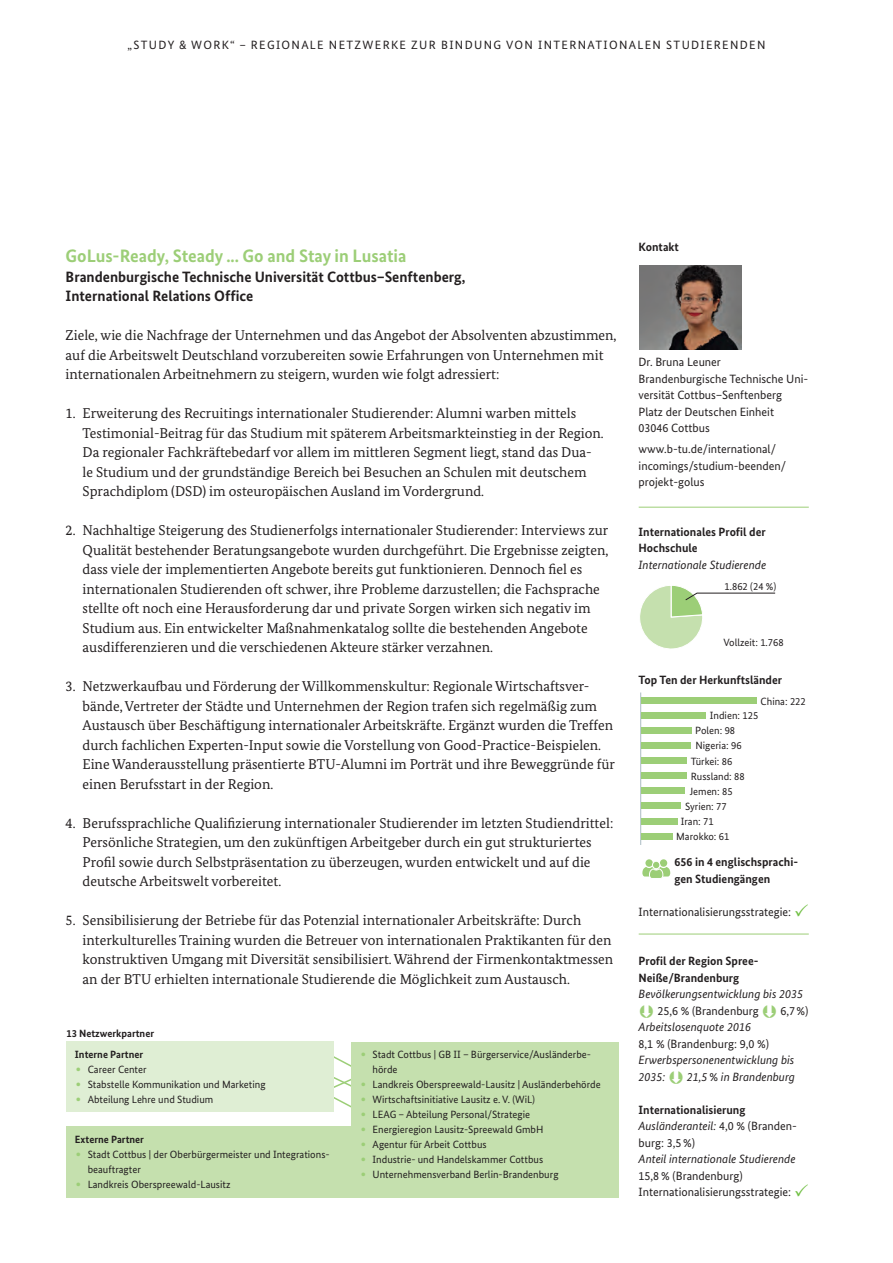
<style>
.page{position:relative;width:893px;height:1263px;background:#fff}
.page>*{position:absolute;margin:0;border:0;box-sizing:border-box;transform-origin:0 0}
.t1{font:31.5px "Bundes Sans";color:#9cce77}
.t2{font:700 18px "Bundes Sans";color:#9cce77}
.t3{font:700 15px/19.5px "Bundes Sans";color:#231f20}
.t4{font:14.25px/19.5px "Bundes Serif";color:#231f20}
.t5{font:12px/16.5px "Bundes Sans";color:#231f20}
.t6{font:12px/16.5px "Bundes Sans";letter-spacing:.105em;color:#231f20}
.t7{font:italic 12px/16.5px "Bundes Sans";color:#231f20}
.t8{font:700 12px/16.5px "Bundes Sans";color:#231f20}
.t9{font:10.5px/15px "Bundes Sans";color:#231f20}
.t10{font:700 10.5px "Bundes Sans";color:#231f20}
.s1{font-style:normal}
.s2{font-weight:700}
.s3{font-style:italic}
</style>
<div class="page">
<img style="left:640px;top:266px;width:102px;height:83px">
<svg style="left:640px;top:586px;width:135px;height:63px"></svg>
<div style="left:645px;top:859px;width:8px;height:8px;background:#9cce77;border-radius:50%"></div>
<div style="left:660px;top:859px;width:7px;height:8px;background:#9cce77;border-radius:50%"></div>
<div style="left:652px;top:861px;width:8px;height:8px;background:#9cce77;border-radius:50%"></div>
<div style="left:652px;top:861px;width:8px;height:8px;border:1px solid #fff;border-radius:50%"></div>
<svg style="left:642px;top:867px;width:28px;height:11px"></svg>
<svg style="left:334px;top:1056px;width:17px;height:52px"></svg>
<div style="left:351px;top:1042px;width:268px;height:156px;background:#c5e0ae"></div>
<div style="left:66px;top:1042px;width:268px;height:70px;background:#dfeed4"></div>
<div style="left:66px;top:1126px;width:285px;height:72px;background:#c5e0ae"></div>
<hr style="left:640px;top:692px;width:1px;height:153px;background:#abbbc3">
<div style="left:641px;top:697px;width:115px;height:7px;background:#9cce77"></div>
<div style="left:641px;top:712px;width:65px;height:7px;background:#9cce77"></div>
<div style="left:641px;top:727px;width:50px;height:7px;background:#9cce77"></div>
<div style="left:641px;top:743px;width:49px;height:6px;background:#9cce77"></div>
<div style="left:641px;top:758px;width:46px;height:6px;background:#9cce77"></div>
<div style="left:641px;top:773px;width:45px;height:6px;background:#9cce77"></div>
<div style="left:641px;top:788px;width:44px;height:6px;background:#9cce77"></div>
<div style="left:641px;top:803px;width:39px;height:6px;background:#9cce77"></div>
<div style="left:641px;top:818px;width:36px;height:6px;background:#9cce77"></div>
<div style="left:641px;top:833px;width:31px;height:6px;background:#9cce77"></div>
<hr style="left:639px;top:507px;width:170px;height:1px;background:#9cce77">
<hr style="left:639px;top:934px;width:170px;height:1px;background:#9cce77">
<p class="t6" style="left:128px;top:36px;width:639px">„Study &amp; Work“ – Regionale N etzwerke zur Bindung von internationalen Studierenden</p>
<p class="t2" style="left:66px;top:245px;width:342px">GoLus-Ready, Steady ... Go and Stay in Lusatia</p>
<p class="t3" style="left:66px;top:267px;width:401px">Brandenburgische Technische Universität Cottbus–Senftenberg,<br>International Relations Office</p>
<p class="t4" style="left:66px;top:326px;width:552px">Ziele, wie die Nachfrage der Unternehmen und das Angebot der Absolventen abzustimmen, auf die Arbeitswelt Deutschland vorzubereiten sowie Erfahrungen von Unternehmen mit internationalen Arbeitnehmern zu steigern, wurden wie folgt adressiert:</p>
<p class="t4" style="left:83px;top:404px;width:523px;text-indent:-17px">1. Erweiterung des Recruitings internationaler Studierender: Alumni warben mittels Testimonial-Beitrag für das Studium mit späterem Arbeitsmarkteinstieg in der Region.<br>Da regionaler Fachkräftebedarf vor allem im mittleren Segment liegt, stand das Dua&shy;le Studium und der grundständige Bereich bei Besuchen an Schulen mit deutschem Sprachdiplom (DSD) im osteuropäischen Ausland im Vordergrund.</p>
<p class="t4" style="left:83px;top:520px;width:527px;text-indent:-17px">2. Nachhaltige Steigerung des Studienerfolgs internationaler Studierender: Interviews zur Qualität bestehender Beratungsangebote wurden durchgeführt. Die Ergebnisse zeigten, dass viele der implementierten Angebote bereits gut funktionieren. Dennoch fiel es internationalen Studierenden oft schwer, ihre Probleme darzustellen; die Fachsprache stellte oft noch eine Herausforderung dar und private Sorgen wirken sich negativ im Studium aus. Ein entwickelter Maßnahmenkatalog sollte die bestehenden Angebote ausdifferenzieren und die verschiedenen Akteure stärker verzahnen.</p>
<p class="t4" style="left:83px;top:676px;width:534px;text-indent:-17px">3. Netzwerkaufbau und Förderung der Willkommenskultur: Regionale Wirtschaftsver&shy;bände, Vertreter der Städte und Unternehmen der Region trafen sich regelmäßig zum Austausch über Beschäftigung internationaler Arbeitskräfte. Ergänzt wurden die Treffen durch fachlichen Experten-Input sowie die Vorstellung von Good-Practice-Beispielen.<br>Eine Wanderausstellung präsentierte BTU-Alumni im Porträt und ihre Beweggründe für einen Berufsstart in der Region.</p>
<p class="t4" style="left:83px;top:813px;width:532px;text-indent:-17px">4. Berufssprachliche Qualifizierung internationaler Studierender im letzten Studiendrittel:<br>Persönliche Strategien, um den zukünftigen Arbeitgeber durch ein gut strukturiertes Profil sowie durch Selbstpräsentation zu überzeugen, wurden entwickelt und auf die deutsche Arbeitswelt vorbereitet.</p>
<p class="t4" style="left:83px;top:910px;width:532px;text-indent:-17px">5. Sensibilisierung der Betriebe für das Potenzial internationaler Arbeitskräfte: Durch interkulturelles Training wurden die Betreuer von internationalen Praktikanten für den konstruktiven Umgang mit Diversität sensibilisiert. Während der Firmenkontaktmessen an der BTU erhielten internationale Studierende die Möglichkeit zum Austausch.</p>
<p class="t10" style="left:66px;top:1027px;width:89px">13 Netzwerkpartner</p>
<p class="t10" style="left:75px;top:1048px;width:70px">Interne Partner</p>
<h1 class="t1" style="left:75px;top:1049px;width:9px">⋅</h1>
<p class="t9" style="left:88px;top:1062px;width:60px">Career Center</p>
<h1 class="t1" style="left:75px;top:1064px;width:9px">⋅</h1>
<p class="t9" style="left:88px;top:1077px;width:179px">Stabstelle Kommunikation und M arketing</p>
<h1 class="t1" style="left:75px;top:1079px;width:9px">⋅</h1>
<p class="t9" style="left:88px;top:1092px;width:127px">Abteilung Lehre und Studium</p>
<p class="t10" style="left:75px;top:1132px;width:71px">Externe Partner</p>
<h1 class="t1" style="left:75px;top:1133px;width:9px">⋅</h1>
<p class="t9" style="left:88px;top:1146px;width:243px">Stadt Cottbus | der Oberbürgermeister und Integrations&shy;beauftragter</p>
<h1 class="t1" style="left:75px;top:1163px;width:9px">⋅</h1>
<p class="t9" style="left:88px;top:1176px;width:144px">Landkreis Oberspreewald-Lausitz</p>
<h1 class="t1" style="left:360px;top:1034px;width:9px">⋅</h1>
<p class="t9" style="left:373px;top:1047px;width:220px">Stadt Cottbus | GB II – Bürgerservice/Ausländerbe&shy;hörde</p>
<h1 class="t1" style="left:360px;top:1064px;width:9px">⋅</h1>
<p class="t9" style="left:373px;top:1077px;width:230px">Landkreis Oberspreewald-Lausitz | Ausländerbehörde</p>
<h1 class="t1" style="left:360px;top:1079px;width:9px">⋅</h1>
<p class="t9" style="left:373px;top:1092px;width:164px">Wirtschaftsinitiative Lausitz e. V. (WiL)</p>
<h1 class="t1" style="left:360px;top:1094px;width:9px">⋅</h1>
<p class="t9" style="left:373px;top:1107px;width:7px">LEAG</p>
<p class="t9" style="left:399px;top:1107px;width:133px">– Abteilung Personal/Strategie</p>
<h1 class="t1" style="left:360px;top:1109px;width:9px">⋅</h1>
<p class="t9" style="left:373px;top:1122px;width:172px">Energieregion Lausitz-Spreewald GmbH</p>
<h1 class="t1" style="left:360px;top:1124px;width:9px">⋅</h1>
<p class="t9" style="left:373px;top:1137px;width:116px">Agentur für Arbeit Cottbus</p>
<h1 class="t1" style="left:360px;top:1139px;width:9px">⋅</h1>
<p class="t9" style="left:373px;top:1152px;width:172px">Industrie- und Handelskammer Cottbus</p>
<h1 class="t1" style="left:360px;top:1154px;width:9px">⋅</h1>
<p class="t9" style="left:373px;top:1167px;width:187px">U nternehmensverband Berlin-Brandenburg</p>
<p class="t8" style="left:639px;top:238px;width:42px">Kontakt</p>
<p class="t5" style="left:639px;top:354px;width:171px">Dr. Bruna Leuner<br>Brandenburgische Technische U ni&shy;versität Cottbus–Senftenberg<br>Platz der Deutschen Einheit<br>03046 Cottbus</p>
<p class="t5" style="left:639px;top:441px;width:149px">www.b-tu.de/international/ incomings/studium-beenden/ projekt-golus</p>
<p class="t8" style="left:639px;top:523px;width:129px">Internationales Profil der<br>Hochschule</p>
<p class="t7" style="left:639px;top:556px;width:129px">Internationale Studierende</p>
<p class="t9" style="left:725px;top:578px;width:53px">1.862 (24 %)</p>
<p class="t9" style="left:723px;top:635px;width:62px">Vollzeit: 1.768</p>
<p class="t8" style="left:639px;top:672px;width:145px">Top Ten der Herkunftsländer</p>
<p class="t9" style="left:761px;top:693px;width:47px">China: 222</p>
<p class="t9" style="left:695px;top:708px;width:65px;text-indent:15px">Indien: 125<br>Polen: 98<br>N igeria: 96</p>
<p class="t9" style="left:691px;top:754px;width:43px">Türkei: 86</p>
<p class="t9" style="left:691px;top:769px;width:55px">Russland: 88</p>
<p class="t9" style="left:690px;top:784px;width:44px">Jemen: 85</p>
<p class="t9" style="left:685px;top:799px;width:43px">Syrien: 77</p>
<p class="t9" style="left:681px;top:814px;width:34px">Iran: 71</p>
<p class="t9" style="left:676px;top:829px;width:55px">Marokko: 61</p>
<p class="t8" style="left:674px;top:853px;width:125px">656 in 4 englischsprachi&shy;gen Studiengängen</p>
<p class="t6" style="left:639px;top:903px;width:154px">Internationalisierungsstrategie:</p>
<p class="t8" style="left:639px;top:952px;width:120px">Profil der Region Spree-<br>Neiße/Brandenburg</p>
<p class="t7" style="left:639px;top:985px;width:166px">Bevölkerungsentwicklung bis 2035</p>
<p class="t6" style="left:657px;top:1002px;width:103px">25,6 % (Brandenburg</p>
<p class="t6" style="left:780px;top:1002px;width:30px">6,7%)</p>
<p class="t7" style="left:639px;top:1018px;width:114px">Arbeitslosenquote 2016</p>
<p class="t6" style="left:639px;top:1035px;width:132px">8,1 % (Brandenburg: 9,0 %)</p>
<p class="t7" style="left:639px;top:1051px;width:157px">Erwerbspersonenentwicklung bis<br>2035:</p>
<p class="t7" style="left:687px;top:1068px;width:110px">21,5 <span class="s1">%</span> in Brandenburg</p>
<p class="t6" style="left:639px;top:1101px;width:160px"><span class="s2">Internationalisierung<br></span><span class="s3">Ausländeranteil:</span> 4,0 % (Branden&shy;burg: 3,5%)</p>
<p class="t7" style="left:639px;top:1150px;width:158px">Anteil internationale Studierende</p>
<p class="t5" style="left:639px;top:1167px;width:154px">15,8 % (Brandenburg)<br>Internationalisierungsstrategie:</p>
</div>
